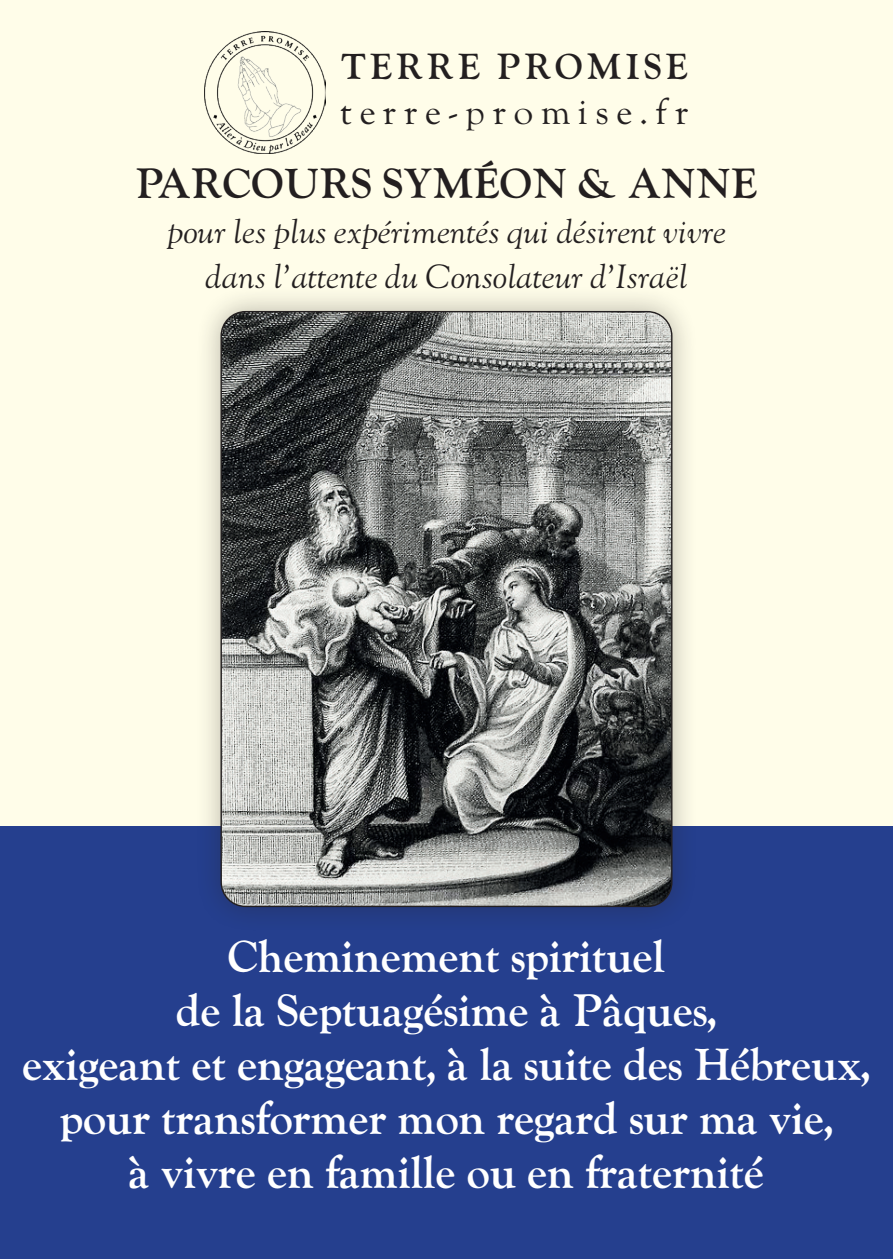
<style>
.page{position:relative;width:893px;height:1259px;background:#fffde9}
.page>*{position:absolute;margin:0;border:0;box-sizing:border-box;transform-origin:0 0}
.t1{font:700 45px/54px "LTC Goudy Oldstyle Pro";color:#fff;text-align:center}
.t2{font:700 42px "LTC Goudy Oldstyle Pro";color:#231f20}
.t3{font:36px "LTC Goudy Oldstyle Pro";letter-spacing:.2em;color:#231f20}
.t4{font:700 36px "LTC Goudy Oldstyle Pro";letter-spacing:.1em;color:#231f20}
.t5{font:italic 33px/45px "LTC Goudy Oldstyle Pro";color:#231f20;text-align:center}
</style>
<div class="page">
<div style="left:0;top:826px;width:893px;height:433px;background:#253f8e"></div>
<div style="left:195px;top:285px;width:504px;height:648px;background:#231f20;opacity:.33"></div>
<img style="left:221px;top:312px;width:451px;height:594px">
<img style="left:204px;top:32px;width:121px;height:121px">
<p class="t4" style="left:341px;top:45px;width:348px">TERRE PROMISE</p>
<p class="t3" style="left:340px;top:90px;width:350px">terre-promise.fr</p>
<p class="t2" style="left:136px;top:159px;width:623px">PARCOURS SYMÉON &amp; ANNE</p>
<p class="t5" style="left:167px;top:210px;width:561px">pour les plus expérimentés qui désirent vivre dans l’attente du Consolateur d’Israël</p>
<p class="t1" style="left:23px;top:930px;width:849px">Cheminement spirituel<br>de la Septuagésime à Pâques,<br>exigeant et engageant, à la suite des Hébreux, pour transformer mon regard sur ma vie,<br>à vivre en famille ou en fraternité</p>
</div>
